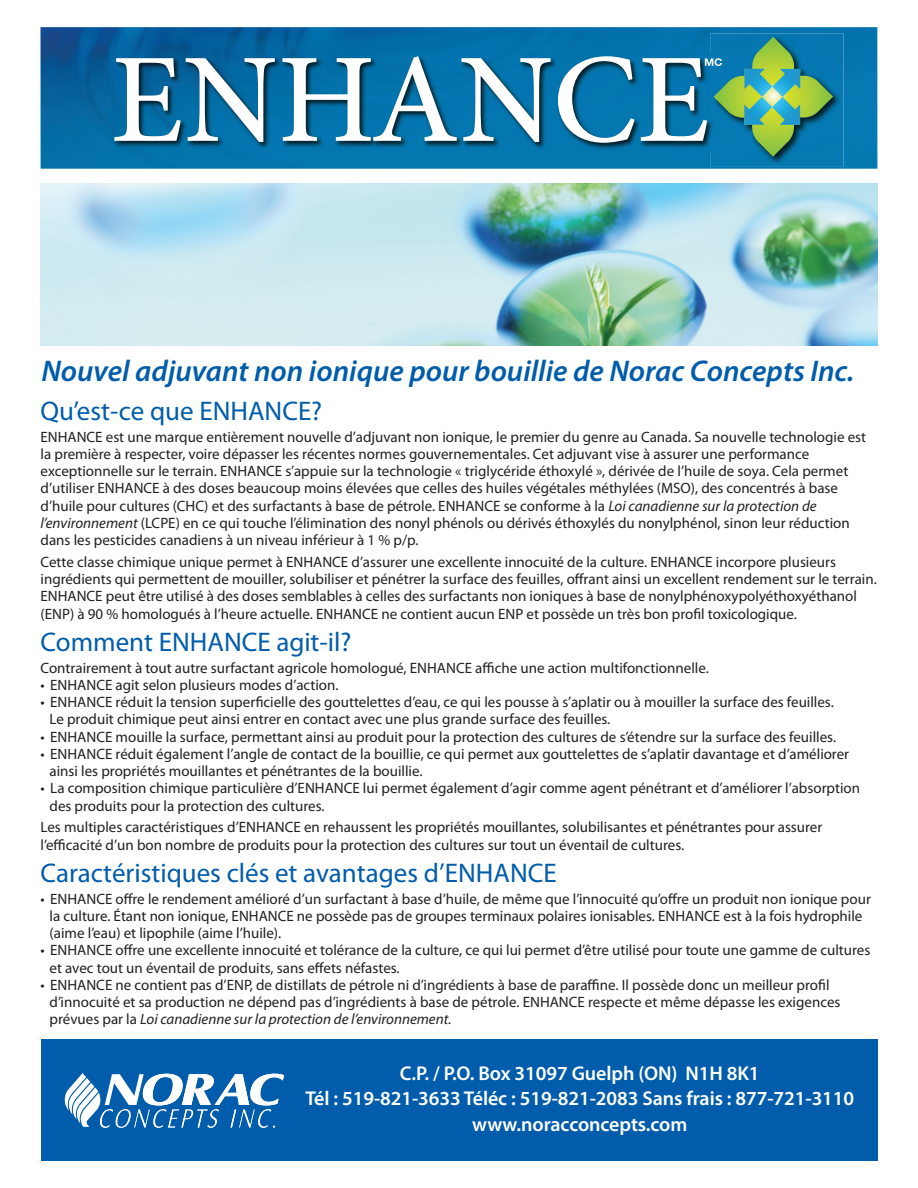
<style>
.page{position:relative;width:918px;height:1188px;background:#fff}
.page>*{position:absolute;margin:0;border:0;box-sizing:border-box;transform-origin:0 0}
.t1{font:italic 600 30px "Myriad Pro";color:#015dab}
.t2{font:27px "Myriad Pro";color:#015dab}
.t3{font:600 19.95px/25.5px "Myriad Pro";letter-spacing:-.005em;color:#fff;text-align:center}
.t4{font:15px/17.2px "Myriad Pro";color:#231f20}
.s1{font-style:italic}
</style>
<div class="page">
<img style="left:40px;top:27px;width:105px;height:142px">
<img style="left:145px;top:27px;width:733px;height:46px">
<img style="left:826px;top:73px;width:52px;height:96px">
<img style="left:145px;top:151px;width:681px;height:18px">
<img style="left:40px;top:184px;width:837px;height:162px">
<div style="left:41px;top:1040px;width:837px;height:121px;background:#015dab"></div>
<svg style="left:65px;top:1073px;width:219px;height:55px"></svg>
<img style="left:112px;top:54px;width:529px;height:97px">
<svg style="left:114px;top:58px;width:161px;height:84px"></svg>
<svg style="left:282px;top:56px;width:269px;height:86px"></svg>
<svg style="left:558px;top:56px;width:77px;height:87px"></svg>
<img style="left:710px;top:33px;width:133px;height:134px">
<svg style="left:641px;top:37px;width:192px;height:120px;background:#409399"></svg>
<h1 class="t1" style="left:41px;top:353px;width:815px">Nouvel adjuvant non ionique pour bouillie de Norac Concepts Inc.</h1>
<h2 class="t2" style="left:41px;top:401px;width:283px">Qu’est-ce que ENHANCE?</h2>
<p class="t4" style="left:41px;top:429px;width:827px">ENHANCE est une marque entièrement nouvelle d’adjuvant non ionique, le premier du genre au Canada. Sa nouvelle technologie est la première à respecter, voire dépasser les récentes normes gouvernementales. Cet adjuvant vise à assurer une performance exceptionnelle sur le terrain. ENHANCE s’appuie sur la technologie « triglycéride éthoxylé », dérivée de l’huile de soya. Cela permet d’utiliser ENHANCE à des doses beaucoup moins élevées que celles des huiles végétales méthylées (MSO), des concentrés à base d’huile pour cultures (CHC) et des surfactants à base de pétrole. ENHANCE se conforme à la <span class="s1">Loi canadienne sur la protection de l’environnement</span> (LCPE) en ce qui touche l’élimination des nonyl phénols ou dérivés éthoxylés du nonylphénol, sinon leur réduction dans les pesticides canadiens à un niveau inférieur à 1 % p/p.</p>
<p class="t4" style="left:41px;top:554px;width:838px">Cette classe chimique unique permet à ENHANCE d’assurer une excellente innocuité de la culture. ENHANCE incorpore plusieurs ingrédients qui permettent de mouiller, solubiliser et pénétrer la surface des feuilles, offrant ainsi un excellent rendement sur le terrain.<br>ENHANCE peut être utilisé à des doses semblables à celles des surfactants non ioniques à base de nonylphénoxypolyéthoxyéthanol (ENP) à 90 % homologués à l’heure actuelle. ENHANCE ne contient aucun ENP et possède un très bon profil toxicologique.</p>
<h2 class="t2" style="left:41px;top:632px;width:312px">Comment ENHANCE agit-il?</h2>
<p class="t4" style="left:41px;top:660px;width:670px">Contrairement à tout autre surfactant agricole homologué, ENHANCE affiche une action multifonctionnelle.</p>
<p class="t4" style="left:41px;top:677px;width:300px">• ENHANCE agit selon plusieurs modes d’action.</p>
<p class="t4" style="left:50px;top:694px;width:786px;text-indent:-9px">• ENHANCE réduit la tension superficielle des gouttelettes d’eau, ce qui les pousse à s’aplatir ou à mouiller la surface des feuilles.<br>Le produit chimique peut ainsi entrer en contact avec une plus grande surface des feuilles.</p>
<p class="t4" style="left:41px;top:729px;width:797px">• ENHANCE mouille la surface, permettant ainsi au produit pour la protection des cultures de s’étendre sur la surface des feuilles.</p>
<p class="t4" style="left:50px;top:746px;width:801px;text-indent:-9px">• ENHANCE réduit également l’angle de contact de la bouillie, ce qui permet aux gouttelettes de s’aplatir davantage et d’améliorer ainsi les propriétés mouillantes et pénétrantes de la bouillie.</p>
<p class="t4" style="left:50px;top:781px;width:812px;text-indent:-9px">• La composition chimique particulière d’ENHANCE lui permet également d’agir comme agent pénétrant et d’améliorer l’absorption des produits pour la protection des cultures.</p>
<p class="t4" style="left:41px;top:820px;width:783px">Les multiples caractéristiques d’ENHANCE en rehaussent les propriétés mouillantes, solubilisantes et pénétrantes pour assurer l’efficacité d’un bon nombre de produits pour la protection des cultures sur tout un éventail de cultures.</p>
<h2 class="t2" style="left:41px;top:863px;width:518px">Caractéristiques clés et avantages d’ENHANCE</h2>
<p class="t4" style="left:50px;top:891px;width:823px;text-indent:-9px">• ENHANCE offre le rendement amélioré d’un surfactant à base d’huile, de même que l’innocuité qu’offre un produit non ionique pour la culture. Étant non ionique, ENHANCE ne possède pas de groupes terminaux polaires ionisables. ENHANCE est à la fois hydrophile (aime l’eau) et lipophile (aime l’huile).</p>
<p class="t4" style="left:50px;top:943px;width:822px;text-indent:-9px">• ENHANCE offre une excellente innocuité et tolérance de la culture, ce qui lui permet d’être utilisé pour toute une gamme de cultures et avec tout un éventail de produits, sans effets néfastes.</p>
<p class="t4" style="left:50px;top:977px;width:792px;text-indent:-9px">• ENHANCE ne contient pas d’ENP, de distillats de pétrole ni d’ingrédients à base de paraffine. Il possède donc un meilleur profil d’innocuité et sa production ne dépend pas d’ingrédients à base de pétrole. ENHANCE respecte et même dépasse les exigences prévues par la <span class="s1">Loi canadienne sur la protection de l’environnement.</span></p>
<h3 class="t3" style="left:305px;top:1060px;width:550px">C.P. / P.O. Box 31097 Guelph (ON) N1H 8K1<br>Tél : 519-821-3633 Téléc : 519-821-2083 Sans frais : 877-721-3110 www.noracconcepts.com</h3>
</div>
